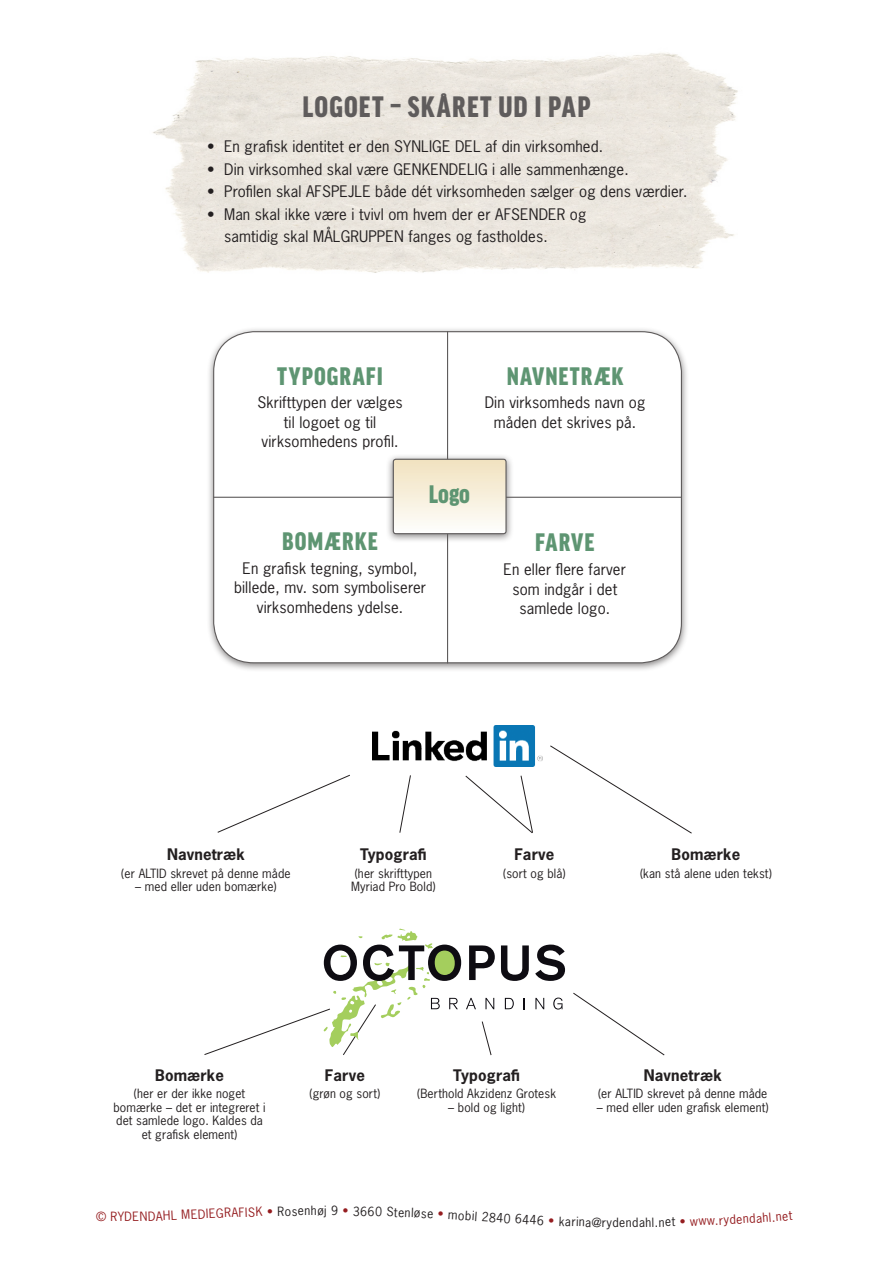
<style>
.page{position:relative;width:893px;height:1263px;background:#fff}
.page>*{position:absolute;margin:0;border:0;box-sizing:border-box;transform-origin:0 0}
.t1{font:900 condensed 31.5px "Good Headline Pro";letter-spacing:.04em;color:#5f5c5c}
.t2{font:900 condensed 27px "Good Headline Pro";letter-spacing:.04em;color:#5e9572}
.t3{font:15px/19.5px "News Gothic Std";letter-spacing:.01em;color:#231f20;text-align:center}
.t4{font:700 15px "News Gothic Std";letter-spacing:.01em;color:#231f20}
.t5{font:12px/13.5px "News Gothic Std";letter-spacing:.01em;color:#231f20;text-align:center}
.t6{font:12px "News Gothic Std";color:#951d20}
.s1{color:#951d20}
</style>
<div class="page">
<img style="left:153px;top:53px;width:585px;height:220px">
<div style="left:206px;top:326px;width:483px;height:347px;background:#5f5c5c;opacity:.75"></div>
<div style="left:214px;top:332px;width:467px;height:331px;background:#fff;border-radius:40px"></div>
<hr style="left:213px;top:497px;width:469px;height:1px;background:#5f5c5c">
<hr style="left:447px;top:331px;width:1px;height:332px;background:#5f5c5c">
<img style="left:373px;top:725px;width:170px;height:42px">
<svg style="left:550px;top:745px;width:142px;height:89px"></svg>
<svg style="left:399px;top:775px;width:12px;height:58px"></svg>
<svg style="left:465px;top:775px;width:68px;height:58px"></svg>
<svg style="left:217px;top:774px;width:133px;height:59px"></svg>
<svg style="left:573px;top:992px;width:92px;height:64px"></svg>
<div style="left:386px;top:454px;width:127px;height:90px;background:#5f5c5c;opacity:.75"></div>
<svg style="left:393px;top:459px;width:112px;height:75px"></svg>
<div style="left:393px;top:459px;width:114px;height:75px;border:1px solid #5f5c5c;border-radius:3px"></div>
<svg style="left:505px;top:998px;width:9px;height:11px"></svg>
<svg style="left:535px;top:998px;width:9px;height:11px"></svg>
<svg style="left:553px;top:997px;width:10px;height:12px"></svg>
<svg style="left:204px;top:928px;width:291px;height:128px"></svg>
<svg style="left:501px;top:945px;width:28px;height:36px"></svg>
<svg style="left:535px;top:944px;width:30px;height:37px"></svg>
<div style="left:435px;top:950px;width:20px;height:25px;background:#a4ce5d;border-radius:50%"></div>
<h1 class="t1" style="left:302px;top:90px;width:290px">LOGOET – SKÅRET UD I PAP</h1>
<p class="t3" style="left:207px;top:137px;width:398px">• En grafisk identitet er den SYNLIGE DEL af din virksomhed.</p>
<p class="t3" style="left:207px;top:159px;width:423px">• Din virksomhed skal være GENKENDELIG i alle sammenhænge.</p>
<p class="t3" style="left:207px;top:182px;width:482px">• Profilen skal AFSPEJLE både dét virksomheden sælger og dens værdier.</p>
<p class="t3" style="left:224px;top:203px;width:364px;line-height:22.5px;text-align:left;text-indent:-17px">• Man skal ikke være i tvivl om hvem der er AFSENDER og samtidig skal MÅLGRUPPEN fanges og fastholdes.</p>
<h2 class="t2" style="left:277px;top:361px;width:107px">TYPOGRAFI</h2>
<p class="t3" style="left:257px;top:393px;width:147px">Skrifttypen der vælges til logoet og til virksomhedens profil.</p>
<h2 class="t2" style="left:429px;top:480px;width:43px">Logo</h2>
<h2 class="t2" style="left:282px;top:527px;width:97px">BOMÆRKE</h2>
<p class="t3" style="left:234px;top:558px;width:194px">En grafisk tegning, symbol, billede, mv. som symboliserer virksomhedens ydelse.</p>
<h2 class="t2" style="left:507px;top:361px;width:118px">NAVNETRÆK</h2>
<p class="t3" style="left:485px;top:393px;width:162px">Din virksomheds navn og måden det skrives på.</p>
<h2 class="t2" style="left:535px;top:528px;width:61px">FARVE</h2>
<p class="t3" style="left:504px;top:559px;width:124px">En eller flere farver som indgår i det samlede logo.</p>
<p class="t4" style="left:167px;top:844px;width:79px">Navnetræk</p>
<p class="t5" style="left:121px;top:866px;width:171px">(er ALTID skrevet på denne måde</p>
<p class="t5" style="left:135px;top:880px;width:143px">– med eller uden bomærke)</p>
<p class="t4" style="left:360px;top:844px;width:68px">Typografi</p>
<p class="t5" style="left:351px;top:866px;width:86px">(her skrifttypen<br>Myriad Pro Bold)</p>
<p class="t4" style="left:514px;top:844px;width:42px">Farve</p>
<p class="t5" style="left:503px;top:866px;width:64px">(sort og blå)</p>
<p class="t4" style="left:671px;top:844px;width:70px">Bomærke</p>
<p class="t5" style="left:640px;top:866px;width:133px">(kan stå alene uden tekst)</p>
<p class="t4" style="left:155px;top:1065px;width:70px">Bomærke</p>
<p class="t5" style="left:113px;top:1087px;width:154px">(her er der ikke noget bomærke – det er integreret i det samlede logo. Kaldes da et grafisk element)</p>
<p class="t4" style="left:325px;top:1065px;width:42px">Farve</p>
<p class="t5" style="left:309px;top:1087px;width:72px">(grøn og sort)</p>
<p class="t4" style="left:453px;top:1065px;width:68px">Typografi</p>
<p class="t5" style="left:417px;top:1087px;width:140px">(Berthold Akzidenz Grotesk</p>
<p class="t5" style="left:448px;top:1100px;width:78px">– bold og light)</p>
<p class="t4" style="left:644px;top:1065px;width:79px">Navnetræk</p>
<p class="t5" style="left:598px;top:1087px;width:171px">(er ALTID skrevet på denne måde</p>
<p class="t5" style="left:597px;top:1100px;width:173px">– med eller uden grafisk element)</p>
<p class="t6" style="left:111px;top:1209px;width:8px">R</p>
<p class="t6" style="left:139px;top:1209px;width:32px;rotate:-2deg">NDAH</p>
<p class="t6" style="left:171px;top:1208px;width:54px;rotate:-3deg">L MEDIEG</p>
<p class="t6" style="left:224px;top:1205px;width:40px;rotate:-2deg">RAFISK</p>
<p class="t5" style="left:267px;top:1204px;width:32px;rotate:-1deg"><span class="s1">•</span> Ros</p>
<p class="t5" style="left:298px;top:1204px;width:42px">enhøj 9</p>
<p class="t5" style="left:343px;top:1204px;width:41px;rotate:1deg"><span class="s1">•</span> 3660</p>
<p class="t5" style="left:387px;top:1205px;width:42px;rotate:2deg">Stenløs</p>
<p class="t5" style="left:459px;top:1208px;width:65px;rotate:4deg">obil 2840 6</p>
<p class="t5" style="left:549px;top:1214px;width:45px;rotate:2deg"><span class="s1">•</span> karina</p>
<p class="t5" style="left:606px;top:1215px;width:27px">yden</p>
<p class="t5" style="left:632px;top:1215px;width:45px;rotate:-1deg">dahl.net</p>
<p class="t6" style="left:679px;top:1214px;width:37px;rotate:-2deg">• www</p>
<p class="t6" style="left:715px;top:1212px;width:35px;rotate:-3deg">.ryden</p>
<p class="t6" style="left:749px;top:1211px;width:28px;rotate:-4deg">dahl.</p>
</div>
